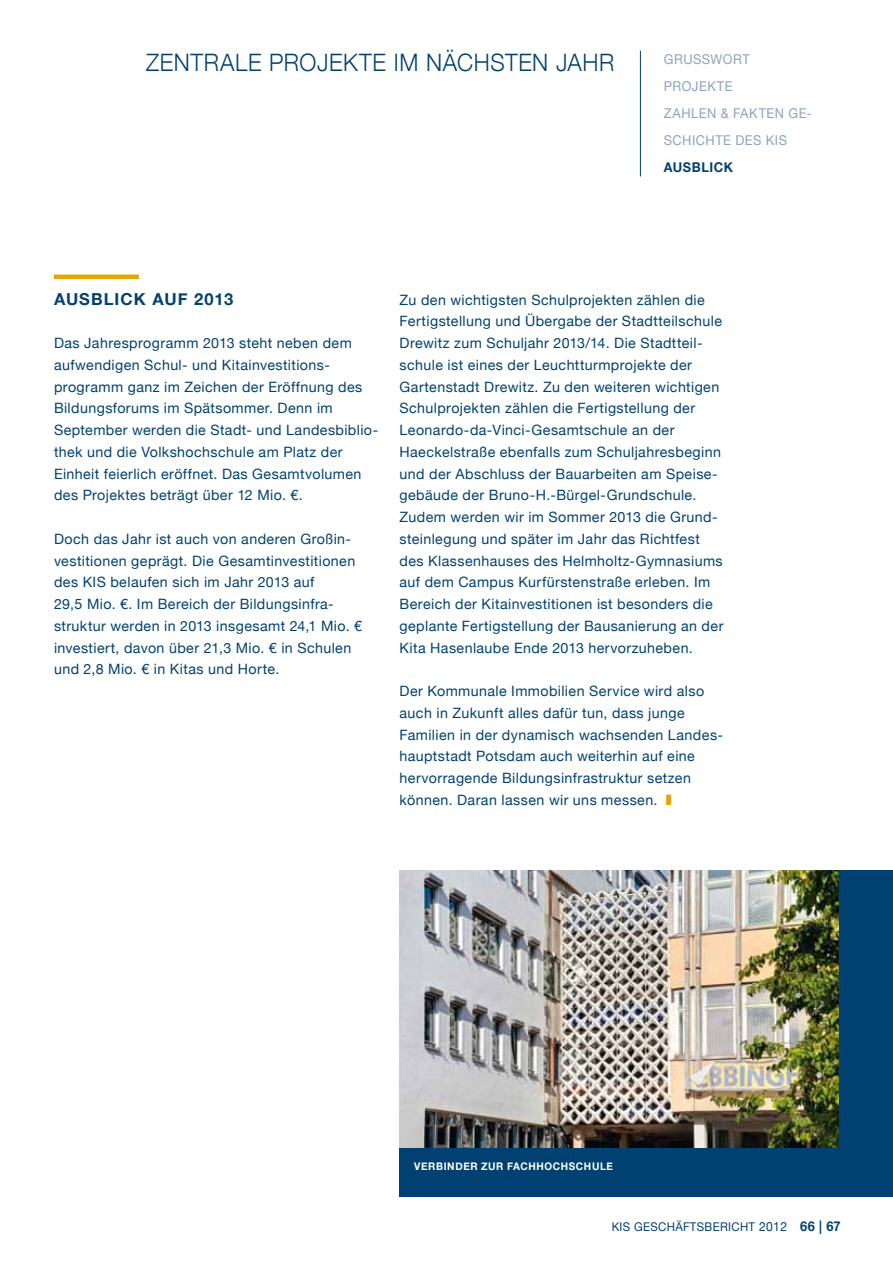
<style>
.page{position:relative;width:893px;height:1263px;background:#fff}
.page>*{position:absolute;margin:0;border:0;box-sizing:border-box;transform-origin:0 0}
.t1{font:300 24px "Helvetica Neue";letter-spacing:.025em;color:#004171;scale:.95 1}
.t2{font:700 16.5px "Helvetica Neue";letter-spacing:.065em;color:#004171}
.t3{font:14.25px/21.8px "Helvetica Neue";letter-spacing:.03em;color:#004171}
.t4{font:13.5px/27px "Helvetica Neue";letter-spacing:.04em;color:#8ca2c0;scale:.95 1}
.t5{font:700 13.5px "Helvetica Neue";letter-spacing:.045em;color:#004171;scale:.95 1}
.t6{font:12px "Helvetica Neue";letter-spacing:.03em;color:#004171;scale:.95 1}
.t7{font:700 10.5px "Helvetica Neue";letter-spacing:.065em;color:#fff;scale:.95 1}
.s1{color:#e6a500}
.s2{font-size:12.75px}
.s3{font-weight:700;font-size:13.5px}
</style>
<div class="page">
<div style="left:54px;top:274px;width:85px;height:5px;background:#e6a500"></div>
<hr style="left:640px;top:51px;width:1px;height:125px;background:#004171">
<div style="left:400px;top:870px;width:493px;height:326px;background:#004171"></div>
<img style="left:400px;top:870px;width:439px;height:278px">
<h1 class="t1" style="left:146px;top:48px;width:77px">ZENTRALE</h1>
<h1 class="t1" style="left:269px;top:48px;width:32px">PROJEK</h1>
<h1 class="t1" style="left:359px;top:48px;width:237px">TE IM NÄCHSTEN JAHR</h1>
<p class="t4" style="left:664px;top:45px;width:157px">Grusswort<br>Projekte<br>Zahlen &amp; Fakten Ge&shy;schichte des KIS</p>
<p class="t5" style="left:664px;top:159px;width:73px">AUSBLICK</p>
<p class="t2" style="left:54px;top:288px;width:181px">AUSBLICK AUF 2013</p>
<p class="t3" style="left:54px;top:332px;width:326px">Das Jahresprogramm 2013 steht neben dem aufwendigen Schul- und Kitainvestitions&shy;programm ganz im Zeichen der Eröffnung des Bildungsforums im Spätsommer. Denn im September werden die Stadt- und Landesbiblio&shy;thek und die Volkshochschule am Platz der Einheit feierlich eröffnet. Das Gesamtvolumen des Projektes beträgt über 12 Mio. €.</p>
<p class="t3" style="left:54px;top:528px;width:310px">Doch das Jahr ist auch von anderen Großin&shy;vestitionen geprägt. Die Gesamtinvestitionen des KIS belaufen sich im Jahr 2013 auf<br>29,5 Mio. €. I m Bereich der Bildungsinfra&shy;struktur werden in 2013 insgesamt 24,1 Mio. € investiert, davon über 21,3 Mio. € in Schulen und 2,8 Mio. € in Kitas und Horte.</p>
<p class="t3" style="left:400px;top:288px;width:325px">Zu den wichtigsten Schulprojekten zählen die Fertigstellung und Übergabe der Stadtteilschule Drewitz zum Schuljahr 2013/14. Die Stadtteil&shy;schule ist eines der Leuchtturmprojekte der Gartenstadt Drewitz. Zu den weiteren wichtigen Schulprojekten zählen die Fertigstellung der Leonardo-da-Vinci-Gesamtschule an der Haeckelstraße ebenfalls zum Schuljahresbeginn und der Abschluss der Bauarbeiten am Speise&shy;gebäude der Bruno-H.-Bürgel-Grundschule.<br>Zudem werden wir im Sommer 2013 die Grund&shy;steinlegung und später im Jahr das Richtfest des Klassenhauses des Helmholtz-Gymnasiums auf dem Campus Kurfürstenstraße erleben. I m Bereich der Kitainvestitionen ist besonders die geplante Fertigstellung der Bausanierung an der Kita Hasenlaube Ende 2013 hervorzuheben.</p>
<p class="t3" style="left:400px;top:680px;width:325px">Der Kommunale I mmobilien Service wird also auch in Zukunft alles dafür tun, dass junge Familien in der dynamisch wachsenden Landes&shy;hauptstadt Potsdam auch weiterhin auf eine hervorragende Bildungsinfrastruktur setzen können. Daran lassen wir uns messen. <span class="s1">❚</span></p>
<p class="t7" style="left:414px;top:1160px;width:211px">VERBINDER ZUR FACHHOCHSCHULE</p>
<p class="t6" style="left:612px;top:1219px;width:243px">KIS Geschäftsbericht <span class="s2">2012</span> <span class="s3">66 | 67</span></p>
</div>
